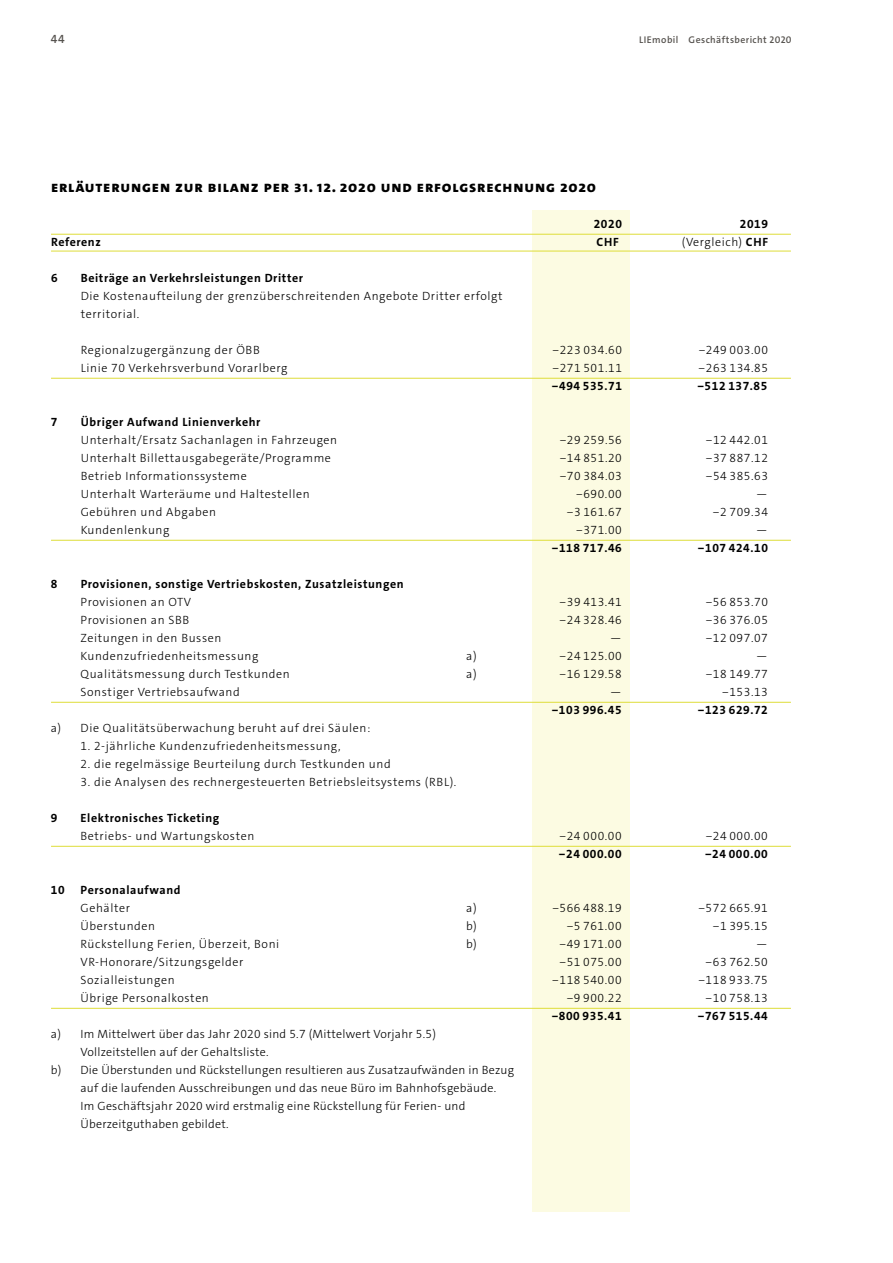
<style>
.page{position:relative;width:893px;height:1263px;background:#fff}
.page>*{position:absolute;margin:0;border:0;box-sizing:border-box;transform-origin:0 0}
.t1{font:800 15.75px "The Sans C4 s";letter-spacing:.05em;color:#000}
.t2{font:300 12px/18px "The Sans C4 s";letter-spacing:.05em;color:#000}
.t3{font:700 12px "The Sans C4 s";letter-spacing:.05em;color:#000}
.t4{font:300 12px "The Sans C4 s";letter-spacing:.02em;color:#000}
.t5{font:600 12px "The Sans C4 s";color:#55524e}
.t6{font:600 9.75px "The Sans C4 s";letter-spacing:.045em;color:#55524e}
.s1{font-weight:700}
</style>
<div class="page">
<div style="left:533px;top:210px;width:97px;height:1002px;background:#fcfbe2"></div>
<hr style="left:51px;top:234px;width:740px;height:1px;background:#dedd39">
<hr style="left:51px;top:251px;width:740px;height:1px;background:#dedd39">
<hr style="left:51px;top:378px;width:740px;height:1px;background:#dedd39">
<hr style="left:51px;top:540px;width:740px;height:1px;background:#dedd39">
<hr style="left:51px;top:702px;width:740px;height:1px;background:#dedd39">
<hr style="left:51px;top:846px;width:740px;height:1px;background:#dedd39">
<hr style="left:51px;top:1008px;width:740px;height:1px;background:#dedd39">
<p class="t5" style="left:51px;top:31px;width:15px">44</p>
<p class="t6" style="left:639px;top:33px;width:154px">LIEmobil Geschäftsbericht 2020</p>
<h1 class="t1" style="left:51px;top:177px;width:547px">Erläuterungen zur Bilanz per 31. 12. 2020 und Erfolgsrechnung 2020</h1>
<p class="t3" style="left:594px;top:217px;width:30px">2020</p>
<p class="t3" style="left:740px;top:217px;width:30px">2019</p>
<p class="t3" style="left:51px;top:235px;width:51px">Referenz</p>
<p class="t3" style="left:597px;top:235px;width:24px">CHF</p>
<p class="t2" style="left:682px;top:233px;width:88px">(Vergleich) <span class="s1">CHF</span></p>
<p class="t3" style="left:51px;top:271px;width:8px">6</p>
<p class="t3" style="left:81px;top:271px;width:224px">Beiträge an Verkehrsleistungen Dritter</p>
<p class="t2" style="left:81px;top:287px;width:423px">Die Kostenaufteilung der grenzüberschreitenden Angebote Dritter erfolgt territorial.</p>
<p class="t2" style="left:81px;top:341px;width:180px">Regionalzugergänzung der ÖBB</p>
<p class="t2" style="left:553px;top:341px;width:71px">−223 034.60</p>
<p class="t2" style="left:699px;top:341px;width:71px">−249 003.00</p>
<p class="t2" style="left:81px;top:359px;width:208px">Linie 70 Verkehrsverbund Vorarlberg</p>
<p class="t2" style="left:552px;top:359px;width:71px">−271 501.11</p>
<p class="t2" style="left:699px;top:359px;width:71px">−263 134.85</p>
<p class="t3" style="left:552px;top:379px;width:71px">−494 535.71</p>
<p class="t3" style="left:697px;top:379px;width:71px">−512 137.85</p>
<p class="t3" style="left:51px;top:415px;width:8px">7</p>
<p class="t3" style="left:81px;top:415px;width:181px">Übriger Aufwand Linienverkehr</p>
<p class="t2" style="left:81px;top:431px;width:258px">Unterhalt/Ersatz Sachanlagen in Fahrzeugen</p>
<p class="t2" style="left:560px;top:431px;width:64px">−29 259.56</p>
<p class="t2" style="left:706px;top:431px;width:64px">−12 442.01</p>
<p class="t2" style="left:81px;top:449px;width:252px">Unterhalt Billettausgabegeräte/Programme</p>
<p class="t2" style="left:560px;top:449px;width:64px">−14 851.20</p>
<p class="t2" style="left:706px;top:449px;width:64px">−37 887.12</p>
<p class="t2" style="left:81px;top:467px;width:168px">Betrieb Informationssysteme</p>
<p class="t2" style="left:560px;top:467px;width:64px">−70 384.03</p>
<p class="t2" style="left:706px;top:467px;width:64px">−54 385.63</p>
<p class="t2" style="left:81px;top:485px;width:231px">Unterhalt Warteräume und Haltestellen</p>
<p class="t2" style="left:576px;top:485px;width:47px">−690.00</p>
<p class="t2" style="left:756px;top:485px;width:13px">—</p>
<p class="t2" style="left:81px;top:503px;width:137px">Gebühren und Abgaben</p>
<p class="t2" style="left:567px;top:503px;width:56px">−3 161.67</p>
<p class="t2" style="left:713px;top:503px;width:56px">−2 709.34</p>
<p class="t2" style="left:81px;top:521px;width:90px">Kundenlenkung</p>
<p class="t2" style="left:576px;top:521px;width:47px">−371.00</p>
<p class="t2" style="left:756px;top:521px;width:13px">—</p>
<p class="t3" style="left:552px;top:541px;width:71px">−118 717.46</p>
<p class="t3" style="left:698px;top:541px;width:71px">−107 424.10</p>
<p class="t3" style="left:51px;top:577px;width:8px">8</p>
<p class="t3" style="left:81px;top:577px;width:324px">Provisionen, sonstige Vertriebskosten, Zusatzleistungen</p>
<p class="t2" style="left:81px;top:593px;width:112px">Provisionen an OTV</p>
<p class="t2" style="left:560px;top:593px;width:64px">−39 413.41</p>
<p class="t2" style="left:706px;top:593px;width:64px">−56 853.70</p>
<p class="t2" style="left:81px;top:611px;width:110px">Provisionen an SBB</p>
<p class="t2" style="left:560px;top:611px;width:64px">−24 328.46</p>
<p class="t2" style="left:706px;top:611px;width:64px">−36 376.05</p>
<p class="t2" style="left:81px;top:629px;width:142px">Zeitungen in den Bussen</p>
<p class="t2" style="left:610px;top:629px;width:13px">—</p>
<p class="t2" style="left:706px;top:629px;width:64px">−12 097.07</p>
<p class="t2" style="left:81px;top:647px;width:179px">Kundenzufriedenheitsmessung</p>
<p class="t2" style="left:466px;top:647px;width:12px">a)</p>
<p class="t2" style="left:560px;top:647px;width:64px">−24 125.00</p>
<p class="t2" style="left:756px;top:647px;width:13px">—</p>
<p class="t2" style="left:81px;top:665px;width:211px">Qualitätsmessung durch Testkunden</p>
<p class="t2" style="left:466px;top:665px;width:12px">a)</p>
<p class="t2" style="left:560px;top:665px;width:64px">−16 129.58</p>
<p class="t2" style="left:706px;top:665px;width:64px">−18 149.77</p>
<p class="t2" style="left:81px;top:683px;width:161px">Sonstiger Vertriebsaufwand</p>
<p class="t2" style="left:610px;top:683px;width:13px">—</p>
<p class="t2" style="left:722px;top:683px;width:47px">−153.13</p>
<p class="t3" style="left:552px;top:703px;width:71px">−103 996.45</p>
<p class="t3" style="left:698px;top:703px;width:71px">−123 629.72</p>
<p class="t2" style="left:51px;top:719px;width:321px">a) Die Qualitätsüberwachung beruht auf drei Säulen:</p>
<p class="t2" style="left:81px;top:737px;width:261px">1. 2-jährliche Kundenzufriedenheitsmessung,</p>
<p class="t2" style="left:81px;top:755px;width:312px">2. die regelmässige Beurteilung durch Testkunden und</p>
<p class="t2" style="left:81px;top:773px;width:377px">3. die Analysen des rechnergesteuerten Betriebsleitsystems (RBL).</p>
<p class="t3" style="left:51px;top:811px;width:8px">9</p>
<p class="t3" style="left:81px;top:811px;width:140px">Elektronisches Ticketing</p>
<p class="t2" style="left:81px;top:827px;width:175px">Betriebs- und Wartungskosten</p>
<p class="t2" style="left:560px;top:827px;width:64px">−24 000.00</p>
<p class="t2" style="left:706px;top:827px;width:64px">−24 000.00</p>
<p class="t3" style="left:559px;top:847px;width:64px">−24 000.00</p>
<p class="t3" style="left:705px;top:847px;width:64px">−24 000.00</p>
<p class="t3" style="left:51px;top:883px;width:15px">10</p>
<p class="t3" style="left:81px;top:883px;width:101px">Personalaufwand</p>
<p class="t2" style="left:81px;top:899px;width:51px">Gehälter</p>
<p class="t2" style="left:466px;top:899px;width:12px">a)</p>
<p class="t2" style="left:552px;top:899px;width:71px">−566 488.19</p>
<p class="t2" style="left:698px;top:899px;width:71px">−572 665.91</p>
<p class="t2" style="left:81px;top:917px;width:76px">Überstunden</p>
<p class="t2" style="left:466px;top:917px;width:12px">b)</p>
<p class="t2" style="left:567px;top:917px;width:56px">−5 761.00</p>
<p class="t2" style="left:713px;top:917px;width:56px">−1 395.15</p>
<p class="t2" style="left:81px;top:935px;width:200px">Rückstellung Ferien, Überzeit, Boni</p>
<p class="t2" style="left:466px;top:935px;width:12px">b)</p>
<p class="t2" style="left:559px;top:935px;width:64px">−49 171.00</p>
<p class="t2" style="left:756px;top:935px;width:13px">—</p>
<p class="t2" style="left:81px;top:953px;width:164px">VR-Honorare/Sitzungsgelder</p>
<p class="t2" style="left:559px;top:953px;width:64px">−51 075.00</p>
<p class="t2" style="left:706px;top:953px;width:64px">−63 762.50</p>
<p class="t2" style="left:81px;top:971px;width:96px">Sozialleistungen</p>
<p class="t2" style="left:552px;top:971px;width:71px">−118 540.00</p>
<p class="t2" style="left:698px;top:971px;width:71px">−118 933.75</p>
<p class="t2" style="left:81px;top:989px;width:130px">Übrige Personalkosten</p>
<p class="t2" style="left:567px;top:989px;width:56px">−9 900.22</p>
<p class="t2" style="left:706px;top:989px;width:64px">−10 758.13</p>
<p class="t3" style="left:552px;top:1009px;width:71px">−800 935.41</p>
<p class="t3" style="left:698px;top:1009px;width:71px">−767 515.44</p>
<p class="t4" style="left:51px;top:1027px;width:387px">a) Im Mittelwert über das Jahr 2020 sind 5.7 (Mittelwert Vorjahr 5.5)</p>
<p class="t2" style="left:80px;top:1043px;width:190px">Vollzeitstellen auf der Gehaltsliste.</p>
<p class="t4" style="left:51px;top:1063px;width:465px">b) Die Überstunden und Rückstellungen resultieren aus Zusatzaufwänden in Bezug</p>
<p class="t4" style="left:80px;top:1081px;width:417px">auf die laufenden Ausschreibungen und das neue Büro im Bahnhofsgebäude.</p>
<p class="t4" style="left:80px;top:1099px;width:386px">Im Geschäftsjahr 2020 wird erstmalig eine Rückstellung für Ferien- und</p>
<p class="t4" style="left:80px;top:1117px;width:150px">Überzeitguthaben gebildet.</p>
</div>
